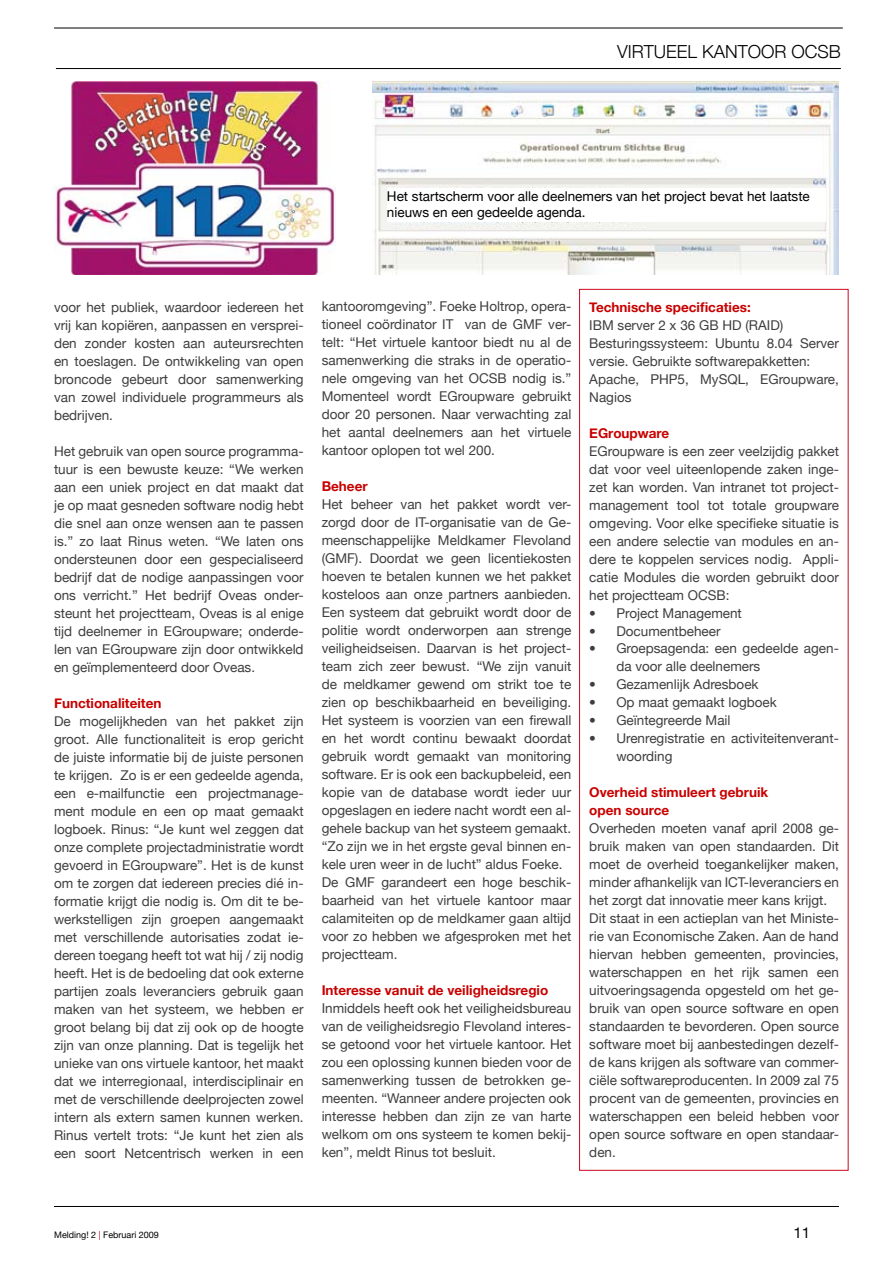
<style>
.page{position:relative;width:893px;height:1263px;background:#fff}
.page>*{position:absolute;margin:0;border:0;box-sizing:border-box;transform-origin:0 0}
.t1{font:300 18px "Helvetica Neue";color:#000}
.t2{font:15px "Helvetica Neue";color:#000}
.t3{font:13.5px/18px "Helvetica Neue";color:#3e3e40;text-align:justify}
.t4{font:700 13.5px/18px "Helvetica Neue";color:#c80000}
.t5{font:13.5px/16.2px "Helvetica Neue";color:#000}
.t6{font:9px "Helvetica Neue";color:#000}
.s1{color:#c80000}
</style>
<div class="page">
<hr style="left:54px;top:28px;width:789px;height:1px;background:#000">
<hr style="left:56px;top:68px;width:785px;height:1px;background:#000">
<hr style="left:54px;top:1206px;width:785px;height:1px;background:#000">
<img style="left:54px;top:82px;width:282px;height:193px">
<img style="left:372px;top:82px;width:466px;height:193px">
<div style="left:387px;top:188px;width:439px;height:33px;background:#fff"></div>
<h1 class="t1" style="left:617px;top:40px;width:225px">VIRTUEEL KANTOOR OCSB</h1>
<p class="t5" style="left:387px;top:188px;width:424px">Het startscherm voor alle deelnemers van het project bevat het laatste nieuws en een gedeelde agenda.</p>
<p class="t3" style="left:54px;top:298px;width:251px">voor het publiek, waardoor iedereen het vrij kan kopiëren, aanpassen en versprei&shy;den zonder kosten aan auteursrechten en toeslagen. De ontwikkeling van open broncode gebeurt door samenwerking van zowel individuele programmeurs als bedrijven.</p>
<p class="t3" style="left:54px;top:442px;width:251px">Het gebruik van open source programma&shy;tuur is een bewuste keuze: “We werken aan een uniek project en dat maakt dat je op maat gesneden software nodig hebt die snel aan onze wensen aan te passen is.” zo laat Rinus weten. “We laten ons ondersteunen door een gespecialiseerd bedrijf dat de nodige aanpassingen voor ons verricht.” Het bedrijf Oveas onder&shy;steunt het projectteam, Oveas is al enige tijd deelnemer in EGroupware; onderde&shy;len van EGroupware zijn door ontwikkeld en geïmplementeerd door Oveas.</p>
<p class="t4" style="left:54px;top:693px;width:109px">Functionaliteiten</p>
<p class="t3" style="left:54px;top:711px;width:251px">De mogelijkheden van het pakket zijn groot. Alle functionaliteit is erop gericht de juiste informatie bij de juiste personen te krijgen. Zo is er een gedeelde agenda, een e-mailfunctie een projectmanage&shy;ment module en een op maat gemaakt logboek. Rinus: “Je kunt wel zeggen dat onze complete projectadministratie wordt gevoerd in EGroupware”. Het is de kunst om te zorgen dat iedereen precies dié in&shy;formatie krijgt die nodig is. Om dit te be&shy;werkstelligen zijn groepen aangemaakt met verschillende autorisaties zodat ie&shy;dereen toegang heeft tot wat hij / zij nodig heeft. Het is de bedoeling dat ook externe partijen zoals leveranciers gebruik gaan maken van het systeem, we hebben er groot belang bij dat zij ook op de hoogte zijn van onze planning. Dat is tegelijk het unieke van ons virtuele kantoor, het maakt dat we interregionaal, interdisciplinair en met de verschillende deelprojecten zowel intern als extern samen kunnen werken.<br>Rinus vertelt trots: “Je kunt het zien als een soort Netcentrisch werken in een</p>
<p class="t3" style="left:322px;top:297px;width:251px">kantooromgeving”. Foeke Holtrop, opera&shy;tioneel coördinator IT van de GMF ver&shy;telt: “Het virtuele kantoor biedt nu al de samenwerking die straks in de operatio&shy;nele omgeving van het OCSB nodig is.” Momenteel wordt EGroupware gebruikt door 20 personen. Naar verwachting zal het aantal deelnemers aan het virtuele kantoor oplopen tot wel 200.</p>
<p class="t4" style="left:322px;top:477px;width:48px">Beheer</p>
<p class="t3" style="left:322px;top:495px;width:251px;text-align:left">Het beheer van het pakket wordt ver&shy;zorgd door de IT-organisatie van de Ge&shy;meenschappelijke Meldkamer Flevoland (GMF). Doordat we geen licentiekosten hoeven te betalen kunnen we het pakket kosteloos aan onze partners aanbieden.<br>Een systeem dat gebruikt wordt door de politie wordt onderworpen aan strenge veiligheidseisen. Daarvan is het project&shy;team zich zeer bewust. “We zijn vanuit de meldkamer gewend om strikt toe te zien op beschikbaarheid en beveiliging.<br>Het systeem is voorzien van een firewall en het wordt continu bewaakt doordat gebruik wordt gemaakt van monitoring software. Er is ook een backupbeleid, een kopie van de database wordt ieder uur opgeslagen en iedere nacht wordt een al&shy;gehele backup van het systeem gemaakt. “Zo zijn we in het ergste geval binnen en&shy;kele uren weer in de lucht” aldus Foeke.<br>De GMF garandeert een hoge beschik&shy;baarheid van het virtuele kantoor maar calamiteiten op de meldkamer gaan altijd voor zo hebben we afgesproken met het projectteam.</p>
<p class="t4" style="left:322px;top:981px;width:228px">Interesse vanuit de veiligheidsregio</p>
<p class="t3" style="left:322px;top:999px;width:251px">Inmiddels heeft ook het veiligheidsbureau van de veiligheidsregio Flevoland interes&shy;se getoond voor het virtuele kantoor. Het zou een oplossing kunnen bieden voor de samenwerking tussen de betrokken ge&shy;meenten. “Wanneer andere projecten ook interesse hebben dan zijn ze van harte welkom om ons systeem te komen bekij&shy;ken”, meldt Rinus tot besluit.</p>
<p class="t4" style="left:589px;top:297px;width:163px">Technische specificaties:</p>
<p class="t3" style="left:589px;top:315px;width:251px;text-align:left">IBM server 2 x 36 GB HD (RAID)<br>Besturingssysteem: Ubuntu 8.04 Server versie. Gebruikte softwarepakketten:<br>Apache, PHP5, MySQL, EGroupware,<br>Nagios</p>
<p class="t4" style="left:589px;top:423px;width:82px">EGroupware</p>
<p class="t3" style="left:589px;top:441px;width:251px">EGroupware is een zeer veelzijdig pakket dat voor veel uiteenlopende zaken inge&shy;zet kan worden. Van intranet tot project&shy;management tool tot totale groupware omgeving. Voor elke specifieke situatie is een andere selectie van modules en an&shy;dere te koppelen services nodig. Appli&shy;catie Modules die worden gebruikt door het projectteam OCSB:</p>
<p class="t3" style="left:589px;top:603px;width:154px">• Project Management</p>
<p class="t3" style="left:589px;top:621px;width:133px">• Documentbeheer</p>
<p class="t3" style="left:616px;top:639px;width:224px;text-indent:-27px">• Groepsagenda: een gedeelde agen&shy;da voor alle deelnemers</p>
<p class="t3" style="left:589px;top:675px;width:171px">• Gezamenlijk Adresboek</p>
<p class="t3" style="left:589px;top:693px;width:189px">• Op maat gemaakt logboek</p>
<p class="t3" style="left:589px;top:711px;width:143px">• Geïntegreerde Mail</p>
<p class="t3" style="left:616px;top:729px;width:224px;text-indent:-27px">• Urenregistratie en activiteitenverant&shy;woording</p>
<p class="t4" style="left:589px;top:783px;width:180px">Overheid stimuleert gebruik open source</p>
<p class="t3" style="left:589px;top:819px;width:251px;text-align:left">Overheden moeten vanaf april 2008 ge&shy;bruik maken van open standaarden. Dit moet de overheid toegankelijker maken, minder afhankelijk van ICT-leveranciers en het zorgt dat innovatie meer kans krijgt.<br>Dit staat in een actieplan van het Ministe&shy;rie van Economische Zaken. Aan de hand hiervan hebben gemeenten, provincies, waterschappen en het rijk samen een uitvoeringsagenda opgesteld om het ge&shy;bruik van open source software en open standaarden te bevorderen. Open source software moet bij aanbestedingen dezelf&shy;de kans krijgen als software van commer&shy;ciële softwareproducenten. In 2009 zal 75 procent van de gemeenten, provincies en waterschappen een beleid hebben voor open source software en open standaar&shy;den.</p>
<p class="t6" style="left:54px;top:1230px;width:106px">Melding! 2 <span class="s1">|</span> Februari 2009</p>
<p class="t2" style="left:793px;top:1224px;width:18px">11</p>
</div>
